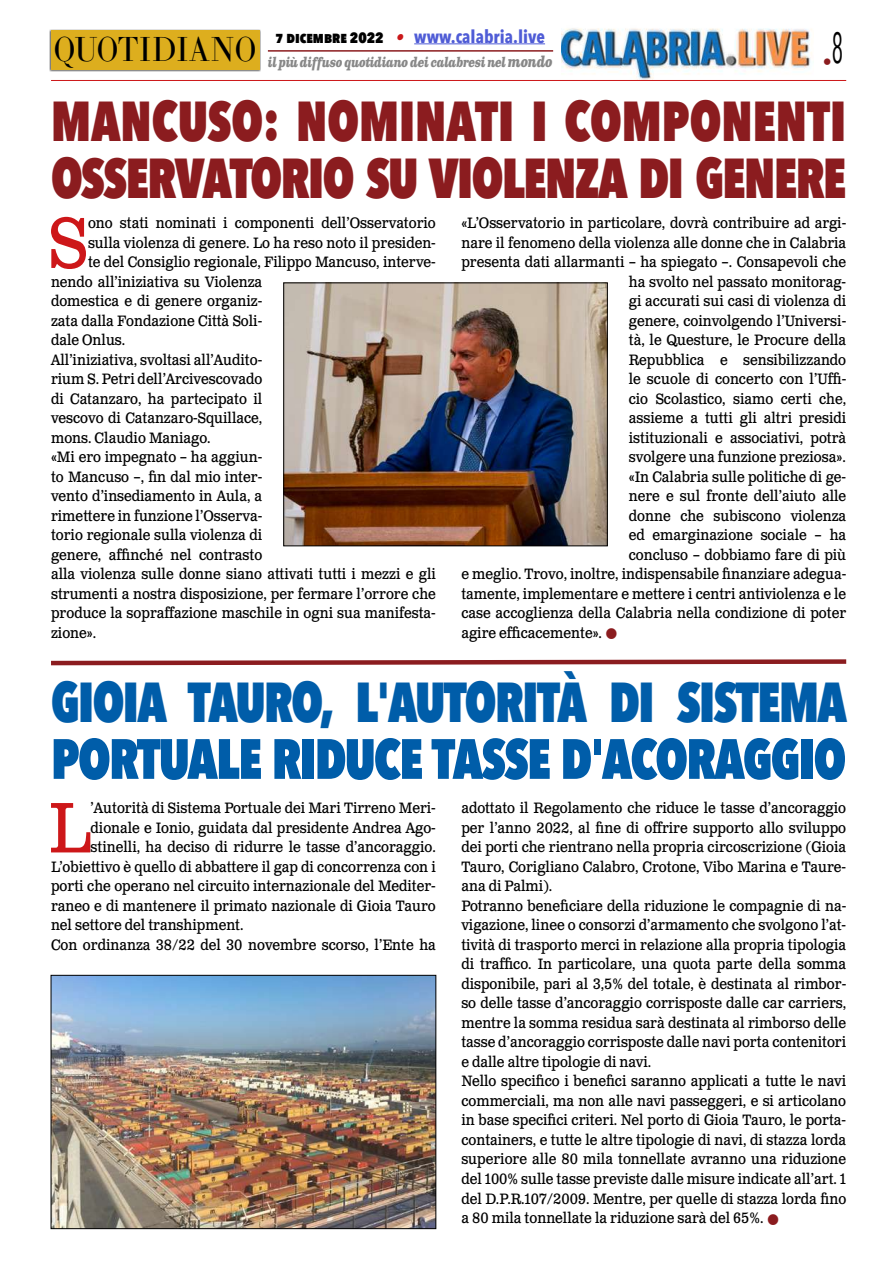
<style>
.page{position:relative;width:893px;height:1263px;background:#fff}
.page>*{position:absolute;margin:0;border:0;box-sizing:border-box;transform-origin:0 0}
.t1{font:71.25px "Clarendon Text Pro";color:#cd1719;scale:.9 1}
.t2{font:800 56.1px/57px "Avenir Next Condensed";letter-spacing:-.03em;color:#005da9;scale:.88 1}
.t3{font:800 56.1px/57px "Avenir Next Condensed";letter-spacing:-.03em;color:#8b1c1f;scale:.88 1}
.t4{font:34.2px "LTC Bodoni 175 Pro";color:#000;scale:.88 1}
.t5{font:700 18px "Avenir Next Condensed";color:#4f5cd6}
.t6{font:18px "Avenir Next Condensed";color:#8b1c1f}
.t7{font:15px/19.5px "Clarendon Text Pro";color:#000;scale:.9 1}
.t8{font:italic 700 13.5px "Clarendon Text Pro";letter-spacing:-.05em;color:#878787;scale:.79 1}
.s1{font-weight:800;font-size:15px;color:#000}
.s2{font-family:"Clarendon Text Pro";font-style:italic;font-size:16.5px;color:#ca181a}
.s3{font-size:15px}
</style>
<div class="page">
<img style="left:561px;top:28px;width:251px;height:52px">
<hr style="left:51px;top:80px;width:795px;height:1px;background:#cd1719">
<div style="left:49px;top:29px;width:212px;height:43px;background:#000;opacity:.75"></div>
<div style="left:51px;top:31px;width:208px;height:39px;background:#ddae1e"></div>
<hr style="left:414px;top:43px;width:131px;height:1px;background:#4f5cd6">
<hr style="left:268px;top:50px;width:285px;height:2px;background:#8b1c1f">
<img style="left:286px;top:285px;width:320px;height:259px">
<div style="left:284px;top:283px;width:324px;height:263px;border:1px solid #000"></div>
<svg style="left:51px;top:659px;width:796px;height:7px"></svg>
<img style="left:53px;top:977px;width:381px;height:250px">
<div style="left:51px;top:975px;width:385px;height:254px;border:1px solid #000"></div>
<h3 class="t4" style="left:54px;top:27px;width:232px">QUOTIDIANO</h3>
<p class="t5" style="left:276px;top:25px;width:271px"><span class="s1">7 dicembre 2022</span> <span class="s2">•</span> www.calabria.live</p>
<p class="t8" style="left:268px;top:53px;width:362px">il più diffuso quotidiano dei calabresi nel <span class="s3">mondo</span></p>
<p class="t6" style="left:823px;top:46px;width:22px">•<sup>8</sup></p>
<h2 class="t3" style="left:51px;top:92px;width:905px">MANCUSO: NOMINATI I COMPONENTI<br>OSSERVATORIO SU VIOLENZA DI GENERE</h2>
<h1 class="t1" style="left:49px;top:200px;width:45px">S</h1>
<p class="t7" style="left:88px;top:214px;width:388px">ono stati nominati i componenti dell’Osservatorio</p>
<p class="t7" style="left:88px;top:234px;width:388px">sulla violenza di genere. Lo ha reso noto il presiden-</p>
<p class="t7" style="left:88px;top:253px;width:388px">te del Consiglio regionale, Filippo Mancuso, interve-</p>
<p class="t7" style="left:51px;top:273px;width:236px">nendo all’iniziativa su Violenza</p>
<p class="t7" style="left:51px;top:292px;width:236px">domestica e di genere organiz-</p>
<p class="t7" style="left:51px;top:312px;width:236px">zata dalla Fondazione Città Soli-</p>
<p class="t7" style="left:51px;top:331px;width:84px">dale Onlus.</p>
<p class="t7" style="left:51px;top:351px;width:236px">All’iniziativa, svoltasi all’Audito-</p>
<p class="t7" style="left:51px;top:370px;width:236px">rium S. Petri dell’Arcivescovado</p>
<p class="t7" style="left:51px;top:390px;width:236px">di Catanzaro, ha partecipato il</p>
<p class="t7" style="left:51px;top:409px;width:236px">vescovo di Catanzaro-Squillace,</p>
<p class="t7" style="left:51px;top:429px;width:179px">mons. Claudio Maniago.</p>
<p class="t7" style="left:51px;top:448px;width:236px">«Mi ero impegnato – ha aggiun-</p>
<p class="t7" style="left:51px;top:468px;width:236px">to Mancuso –, fin dal mio inter-</p>
<p class="t7" style="left:51px;top:487px;width:236px">vento d’insediamento in Aula, a</p>
<p class="t7" style="left:51px;top:507px;width:236px">rimettere in funzione l’Osserva-</p>
<p class="t7" style="left:51px;top:526px;width:236px">torio regionale sulla violenza di</p>
<p class="t7" style="left:51px;top:546px;width:236px">genere, affinché nel contrasto</p>
<p class="t7" style="left:51px;top:565px;width:429px">alla violenza sulle donne siano attivati tutti i mezzi e gli</p>
<p class="t7" style="left:51px;top:585px;width:429px">strumenti a nostra disposizione, per fermare l’orrore che</p>
<p class="t7" style="left:51px;top:604px;width:429px">produce la sopraffazione maschile in ogni sua manifesta-</p>
<p class="t7" style="left:51px;top:624px;width:52px">zione».</p>
<p class="t7" style="left:461px;top:214px;width:429px">«L’Osservatorio in particolare, dovrà contribuire ad argi-</p>
<p class="t7" style="left:461px;top:234px;width:429px">nare il fenomeno della violenza alle donne che in Calabria</p>
<p class="t7" style="left:461px;top:253px;width:429px">presenta dati allarmanti – ha spiegato –. Consapevoli che</p>
<p class="t7" style="left:629px;top:273px;width:243px">ha svolto nel passato monitorag-</p>
<p class="t7" style="left:629px;top:292px;width:243px">gi accurati sui casi di violenza di</p>
<p class="t7" style="left:629px;top:312px;width:243px">genere, coinvolgendo l’Universi-</p>
<p class="t7" style="left:629px;top:331px;width:243px">tà, le Questure, le Procure della</p>
<p class="t7" style="left:629px;top:351px;width:243px">Repubblica e sensibilizzando</p>
<p class="t7" style="left:629px;top:370px;width:243px">le scuole di concerto con l’Uffi-</p>
<p class="t7" style="left:629px;top:390px;width:243px">cio Scolastico, siamo certi che,</p>
<p class="t7" style="left:629px;top:409px;width:243px">assieme a tutti gli altri presidi</p>
<p class="t7" style="left:629px;top:429px;width:243px">istituzionali e associativi, potrà</p>
<p class="t7" style="left:629px;top:448px;width:243px">svolgere una funzione preziosa».</p>
<p class="t7" style="left:629px;top:468px;width:243px">«In Calabria sulle politiche di ge-</p>
<p class="t7" style="left:629px;top:487px;width:243px">nere e sul fronte dell’aiuto alle</p>
<p class="t7" style="left:629px;top:507px;width:243px">donne che subiscono violenza</p>
<p class="t7" style="left:629px;top:526px;width:243px">ed emarginazione sociale – ha</p>
<p class="t7" style="left:629px;top:546px;width:243px">concluso – dobbiamo fare di più</p>
<p class="t7" style="left:461px;top:565px;width:429px">e meglio. Trovo, inoltre, indispensabile finanziare adegua-</p>
<p class="t7" style="left:461px;top:585px;width:429px">tamente, implementare e mettere i centri antiviolenza e le</p>
<p class="t7" style="left:461px;top:604px;width:429px">case accoglienza della Calabria nella condizione di poter</p>
<p class="t7" style="left:461px;top:624px;width:158px">agire efficacemente».</p>
<h2 class="t2" style="left:51px;top:673px;width:906px">GIOIA TAURO, L'AUTORITÀ DI SISTEMA<br>PORTUALE RIDUCE TASSE D'ACORAGGIO</h2>
<h1 class="t1" style="left:49px;top:785px;width:48px">L</h1>
<p class="t7" style="left:91px;top:799px;width:385px">’Autorità di Sistema Portuale dei Mari Tirreno Meri-</p>
<p class="t7" style="left:461px;top:799px;width:429px">adottato il Regolamento che riduce le tasse d’ancoraggio per l’anno 2022, al fine di offrire supporto allo sviluppo dei porti che rientrano nella propria circoscrizione (Gioia Tauro, Corigliano Calabro, Crotone, Vibo Marina e Taure&shy;ana di Palmi).<br>Potranno beneficiare della riduzione le compagnie di na&shy;vigazione, linee o consorzi d’armamento che svolgono l’at&shy;tività di trasporto merci in relazione alla propria tipologia di traffico. In particolare, una quota parte della somma disponibile, pari al 3,5% del totale, è destinata al rimbor&shy;so delle tasse d’ancoraggio corrisposte dalle car carriers, mentre la somma residua sarà destinata al rimborso delle tasse d’ancoraggio corrisposte dalle navi porta contenitori e dalle altre tipologie di navi.<br>Nello specifico i benefici saranno applicati a tutte le navi commerciali, ma non alle navi passeggeri, e si articolano in base specifici criteri. Nel porto di Gioia Tauro, le porta&shy;containers, e tutte le altre tipologie di navi, di stazza lorda superiore alle 80 mila tonnellate avranno una riduzione del 100% sulle tasse previste dalle misure indicate all’art. 1 del D.P.R.107/2009. Mentre, per quelle di stazza lorda fino a 80 mila tonnellate la riduzione sarà del 65%.</p>
<p class="t7" style="left:91px;top:819px;width:385px">dionale e Ionio, guidata dal presidente Andrea Ago-</p>
<p class="t7" style="left:91px;top:838px;width:385px">stinelli, ha deciso di ridurre le tasse d’ancoraggio.</p>
<p class="t7" style="left:51px;top:858px;width:429px">L’obiettivo è quello di abbattere il gap di concorrenza con i</p>
<p class="t7" style="left:51px;top:877px;width:429px">porti che operano nel circuito internazionale del Mediter-</p>
<p class="t7" style="left:51px;top:897px;width:429px">raneo e di mantenere il primato nazionale di Gioia Tauro</p>
<p class="t7" style="left:51px;top:916px;width:215px">nel settore del transhipment.</p>
<p class="t7" style="left:51px;top:936px;width:429px">Con ordinanza 38/22 del 30 novembre scorso, l’Ente ha</p>
</div>
